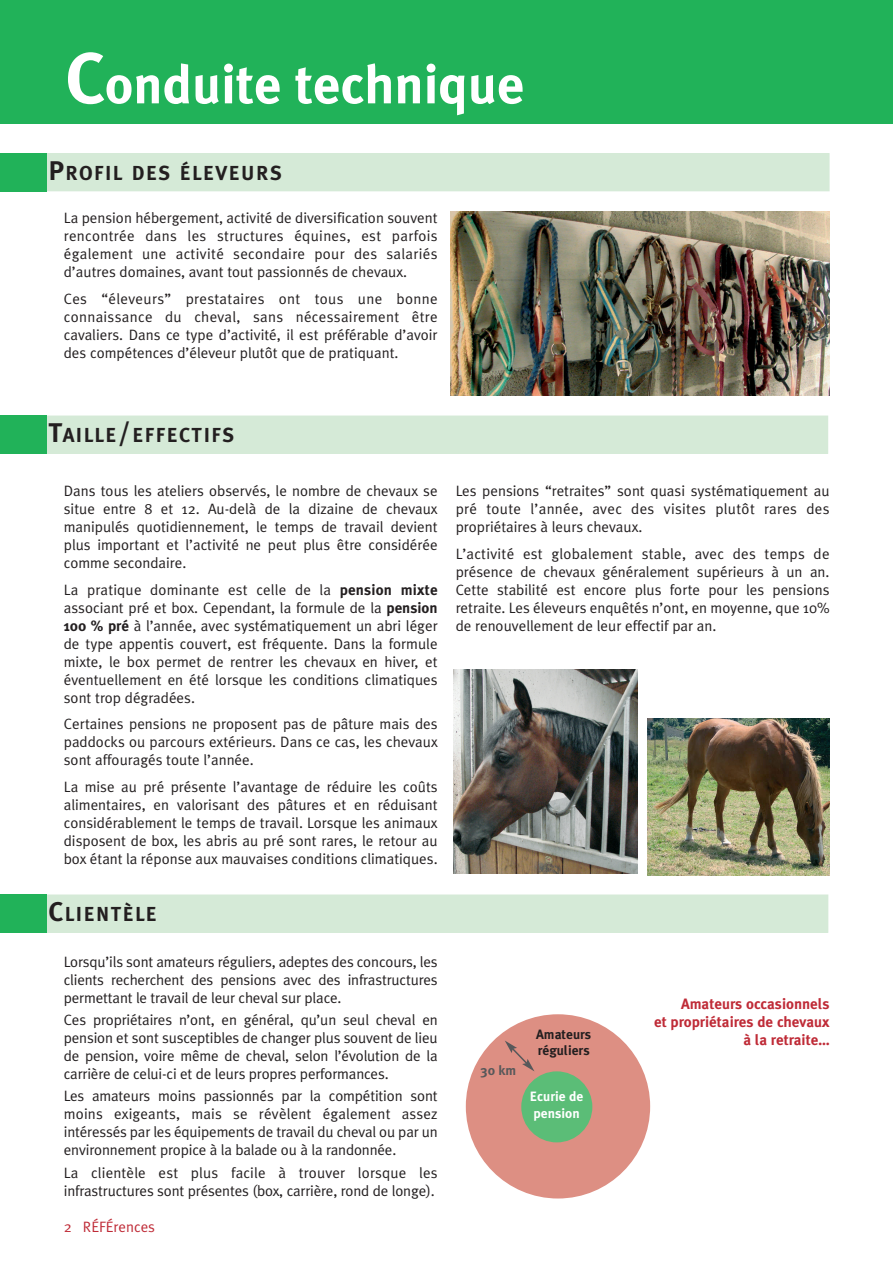
<style>
.page{position:relative;width:893px;height:1263px;background:#fff}
.page>*{position:absolute;margin:0;border:0;box-sizing:border-box;transform-origin:0 0}
.t1{font:700 54px "Meta Plus";color:#fff}
.t2{font:700 20.25px "Meta Plus";letter-spacing:.075em;color:#231f20}
.t3{font:15px/18px "Meta Plus Normal";color:#231f20;text-align:justify}
.t4{font:700 15px/18px "Meta Plus";color:#bf2b37;text-align:right}
.t5{font:15px "Meta Plus Normal";color:#bf2b37}
.t6{font:700 13.5px/16.2px "Meta Plus";color:#231f20}
.t7{font:700 13.5px/16.2px "Meta Plus";color:#fff}
.t8{font:700 13.5px "Meta Plus";color:#57585a}
.s1{font-size:72px}
.s2{font-size:27px}
.s3{font-family:"Meta Plus";font-weight:700}
</style>
<div class="page">
<div style="left:466px;top:1014px;width:184px;height:185px;background:#dd8f83;border-radius:50%"></div>
<div style="left:0;top:0;width:892px;height:124px;background:#21b259"></div>
<div style="left:46px;top:416px;width:781px;height:37px;background:#d5ead7"></div>
<div style="left:46px;top:416px;width:782px;height:38px;border:1px solid #d5ead7"></div>
<div style="left:46px;top:895px;width:781px;height:37px;background:#d5ead7"></div>
<div style="left:46px;top:895px;width:782px;height:38px;border:1px solid #d5ead7"></div>
<div style="left:46px;top:154px;width:783px;height:37px;background:#d5ead7"></div>
<div style="left:46px;top:153px;width:783px;height:38px;border:1px solid #d5ead7"></div>
<div style="left:0;top:153px;width:47px;height:38px;background:#21b259"></div>
<div style="left:0;top:416px;width:47px;height:38px;background:#21b259"></div>
<div style="left:0;top:895px;width:47px;height:38px;background:#21b259"></div>
<div style="left:521px;top:1071px;width:71px;height:71px;background:#5bbd77;border-radius:50%"></div>
<svg style="left:505px;top:1041px;width:29px;height:30px"></svg>
<img style="left:451px;top:211px;width:378px;height:185px">
<img style="left:647px;top:718px;width:182px;height:158px">
<img style="left:454px;top:670px;width:183px;height:204px">
<h1 class="t1" style="left:65px;top:63px;width:460px"><span class="s1">C</span>onduite technique</h1>
<h2 class="t2" style="left:48px;top:165px;width:235px"><span class="s2">P</span>ROFIL DES ÉLEVEURS</h2>
<p class="t3" style="left:64px;top:210px;width:375px">La pension hébergement, activité de diversification souvent rencontrée dans les structures équines, est parfois également une activité secondaire pour des salariés d’autres domaines, avant tout passionnés de chevaux.</p>
<p class="t3" style="left:64px;top:291px;width:375px">Ces “éleveurs” prestataires ont tous une bonne connaissance du cheval, sans nécessairement être cavaliers. Dans ce type d’activité, il est préférable d’avoir des compétences d’éleveur plutôt que de pratiquant.</p>
<h2 class="t2" style="left:48px;top:427px;width:187px"><span class="s2">T</span>AILLE<span class="s2">/</span>EFFECTIFS</h2>
<p class="t3" style="left:64px;top:483px;width:375px">Dans tous les ateliers observés, le nombre de chevaux se situe entre 8 et 12. Au-delà de la dizaine de chevaux manipulés quotidiennement, le temps de travail devient plus important et l’activité ne peut plus être considérée comme secondaire.</p>
<p class="t3" style="left:64px;top:582px;width:375px">La pratique dominante est celle de la <span class="s3">pension mixte </span>associant pré et box. Cependant, la formule de la <span class="s3">pension 100 % pré</span> à l’année, avec systématiquement un abri léger de type appentis couvert, est fréquente. Dans la formule mixte, le box permet de rentrer les chevaux en hiver, et éventuellement en été lorsque les conditions climatiques sont trop dégradées.</p>
<p class="t3" style="left:64px;top:716px;width:375px">Certaines pensions ne proposent pas de pâture mais des paddocks ou parcours extérieurs. Dans ce cas, les chevaux sont affouragés toute l’année.</p>
<p class="t3" style="left:64px;top:779px;width:375px">La mise au pré présente l’avantage de réduire les coûts alimentaires, en valorisant des pâtures et en réduisant considérablement le temps de travail. Lorsque les animaux disposent de box, les abris au pré sont rares, le retour au box étant la réponse aux mauvaises conditions climatiques.</p>
<h2 class="t2" style="left:48px;top:906px;width:110px"><span class="s2">C</span>LIENTÈLE</h2>
<p class="t3" style="left:64px;top:954px;width:375px">Lorsqu’ils sont amateurs réguliers, adeptes des concours, les clients recherchent des pensions avec des infrastructures permettant le travail de leur cheval sur place.</p>
<p class="t3" style="left:64px;top:1012px;width:375px">Ces propriétaires n’ont, en général, qu’un seul cheval en pension et sont susceptibles de changer plus souvent de lieu de pension, voire même de cheval, selon l’évolution de la carrière de celui-ci et de leurs propres performances.</p>
<p class="t3" style="left:64px;top:1088px;width:375px">Les amateurs moins passionnés par la compétition sont moins exigeants, mais se révèlent également assez intéressés par les équipements de travail du cheval ou par un environnement propice à la balade ou à la randonnée.</p>
<p class="t3" style="left:64px;top:1165px;width:375px">La clientèle est plus facile à trouver lorsque les infrastructures sont présentes (box, carrière, rond de longe).</p>
<p class="t5" style="left:64px;top:1221px;width:93px">2 RÉFÉrences</p>
<p class="t3" style="left:455px;top:483px;width:375px">Les pensions “retraites” sont quasi systématiquement au pré toute l’année, avec des visites plutôt rares des propriétaires à leurs chevaux.</p>
<p class="t3" style="left:455px;top:546px;width:375px">L’activité est globalement stable, avec des temps de présence de chevaux généralement supérieurs à un an.<br>Cette stabilité est encore plus forte pour les pensions retraite. Les éleveurs enquêtés n’ont, en moyenne, que 10% de renouvellement de leur effectif par an.</p>
<p class="t8" style="left:481px;top:1065px;width:37px">30 km</p>
<p class="t6" style="left:536px;top:1027px;width:57px">Amateurs réguliers</p>
<p class="t7" style="left:530px;top:1089px;width:55px">Ecurie de pension</p>
<p class="t4" style="left:654px;top:995px;width:177px">Amateurs occasionnels<br>et propriétaires de chevaux à la retraite…</p>
</div>
